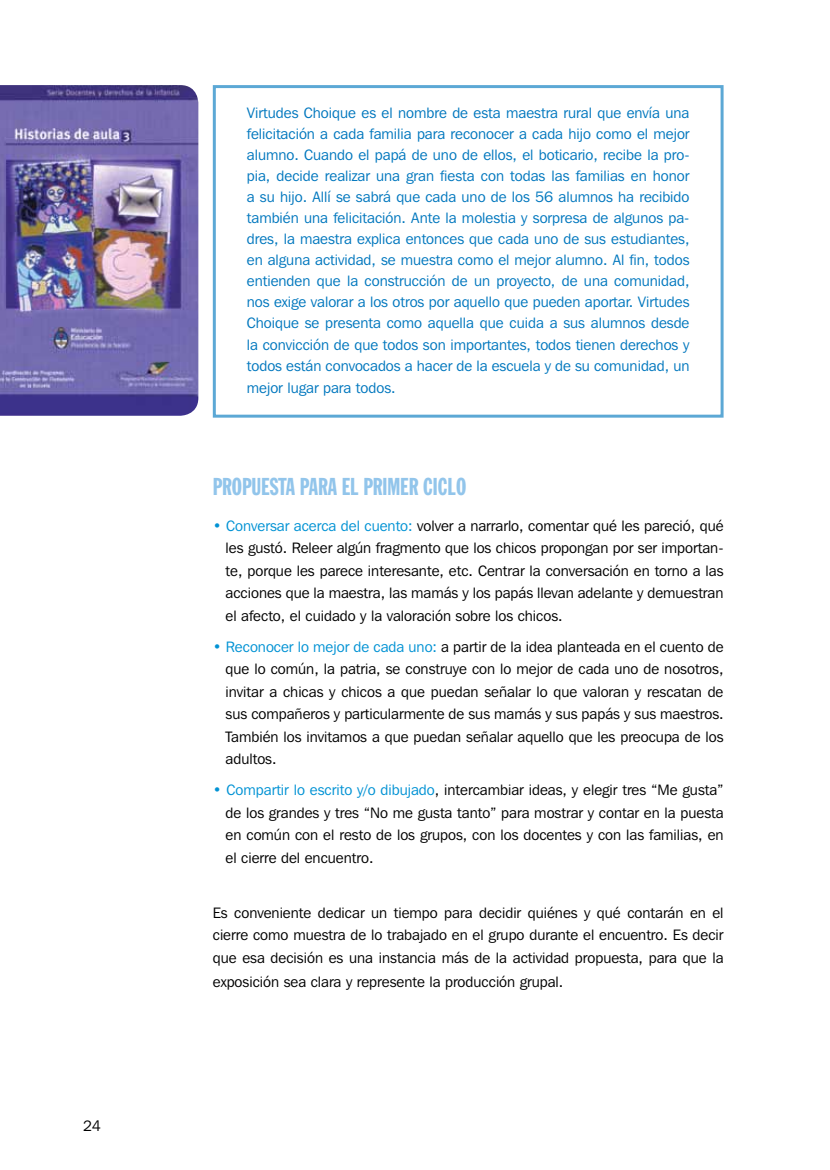
<style>
.page{position:relative;width:830px;height:1170px;background:#fff}
.page>*{position:absolute;margin:0;border:0;box-sizing:border-box;transform-origin:0 0}
.t1{font:24px "Franklin Gothic Extra Cond";color:#92c5eb}
.t2{font:15px/22.5px "Franklin Gothic IT Cby BT";color:#000;text-align:justify}
.t3{font:15px/21px "Franklin Gothic IT Cby BT";color:#0077be;text-align:justify}
.s1{font-weight:500;color:#0092d4}
.s2{color:#0092d4}
</style>
<div class="page">
<img style="left:0;top:85px;width:198px;height:331px">
<p class="t2" style="left:83px;top:1113px;width:19px">24</p>
<p class="t3" style="left:247px;top:102px;width:444px">Virtudes Choique es el nombre de esta maestra rural que envía una felicitación a cada familia para reconocer a cada hijo como el mejor alumno. Cuando el papá de uno de ellos, el boticario, recibe la pro&shy;pia, decide realizar una gran fiesta con todas las familias en honor a su hijo. Allí se sabrá que cada uno de los 56 alumnos ha recibido también una felicitación. Ante la molestia y sorpresa de algunos pa&shy;dres, la maestra explica entonces que cada uno de sus estudiantes, en alguna actividad, se muestra como el mejor alumno. Al fin, todos entienden que la construcción de un proyecto, de una comunidad, nos exige valorar a los otros por aquello que pueden aportar. Virtudes Choique se presenta como aquella que cuida a sus alumnos desde la convicción de que todos son importantes, todos tienen derechos y todos están convocados a hacer de la escuela y de su comunidad, un</p>
<p class="t3" style="left:247px;top:377px;width:150px">mejor lugar para todos.</p>
<h1 class="t1" style="left:213px;top:474px;width:58px">PROPUESTA</h1>
<h1 class="t1" style="left:299px;top:474px;width:11px">PARA</h1>
<h1 class="t1" style="left:341px;top:474px;width:32px">EL PRIMER</h1>
<h1 class="t1" style="left:423px;top:474px;width:10px">CICLO</h1>
<p class="t2" style="left:225px;top:514px;width:499px;text-indent:-13px"><span class="s1">•</span> <span class="s2">Conversar acerca del cuento:</span> volver a narrarlo, comentar qué les pareció, qué les gustó. Releer algún fragmento que los chicos propongan por ser importan&shy;te, porque les parece interesante, etc. Centrar la conversación en torno a las acciones que la maestra, las mamás y los papás llevan adelante y demuestran el afecto, el cuidado y la valoración sobre los chicos.</p>
<p class="t2" style="left:225px;top:635px;width:499px;text-indent:-13px"><span class="s2">• Reconocer lo mejor de cada uno:</span> a partir de la idea planteada en el cuento de que lo común, la patria, se construye con lo mejor de cada uno de nosotros, invitar a chicas y chicos a que puedan señalar lo que valoran y rescatan de sus compañeros y particularmente de sus mamás y sus papás y sus maestros.<br>También los invitamos a que puedan señalar aquello que les preocupa de los adultos.</p>
<p class="t2" style="left:225px;top:778px;width:499px;text-indent:-13px"><span class="s2">• Compartir lo escrito y/o dibujado</span>, intercambiar ideas, y elegir tres “Me gusta” de los grandes y tres “No me gusta tanto” para mostrar y contar en la puesta en común con el resto de los grupos, con los docentes y con las familias, en el cierre del encuentro.</p>
<p class="t2" style="left:213px;top:901px;width:512px">Es conveniente dedicar un tiempo para decidir quiénes y qué contarán en el cierre como muestra de lo trabajado en el grupo durante el encuentro. Es decir que esa decisión es una instancia más de la actividad propuesta, para que la</p>
<p class="t2" style="left:213px;top:970px;width:352px">exposición sea clara y represente la producción grupal.</p>
</div>
